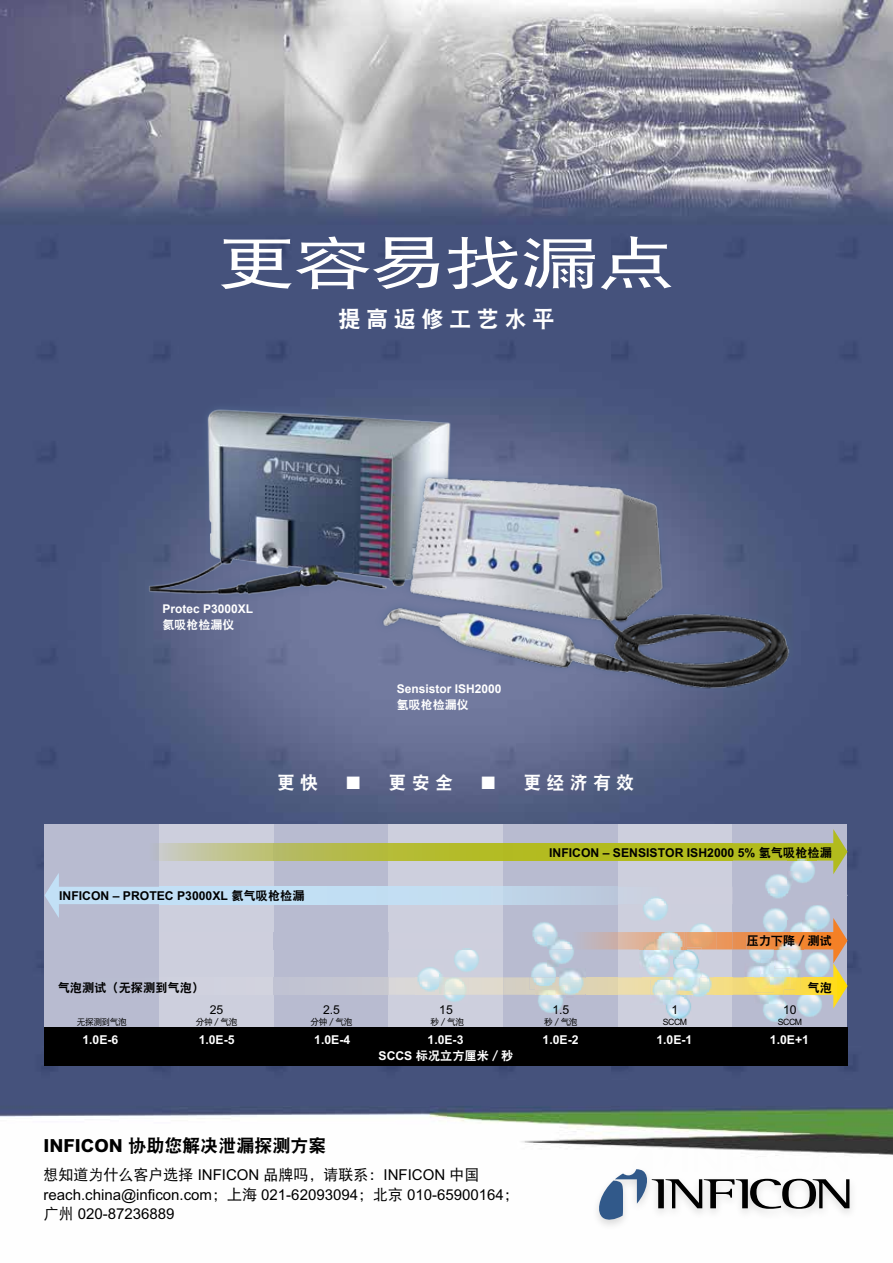
<style>
.page{position:relative;width:893px;height:1263px;background:#fff}
.page>*{position:absolute;margin:0;border:0;box-sizing:border-box;transform-origin:0 0}
.t1{font:57px "DFP Hei W5";letter-spacing:-.05em;color:#fff;scale:1.4 1}
.t2{font:22.5px "DFP Hei W9";letter-spacing:.23em;color:#fff}
.t3{font:18px "DFP Hei W9";color:#000}
.t4{font:18px "DFP Hei W9";letter-spacing:.29em;color:#fff}
.t5{font:15px/19.5px "Arial MT Std";color:#000}
.t6{font:15px "DFP Hei W5";color:#000}
.t7{font:700 12.15px "Arial";color:#000}
.t8{font:700 12.15px "Arial";color:#fff}
.t9{font:12.15px "DFP Hei W9 GBK EUC H";color:#000}
.t10{font:12.15px "Arial";color:#000}
.t11{font:12.15px "DFP Hei W9 GBK EUC H";color:#fff}
.t12{font:700 12px "Arial";color:#fff}
.t13{font:12px "DFP Hei W9";color:#fff}
.t14{font:8.7px "DFP Hei W5 GBK EUC H";letter-spacing:-.05em;color:#000}
.t15{font:8.7px "Arial";letter-spacing:-.05em;color:#000}
.s1{font-family:"DFP Hei W9 GBK EUC H";font-weight:400}
.s2{font-family:"Arial";font-weight:700}
.s3{font-family:"Arial MT Std";font-weight:800}
.s4{font-family:"Arial MT Std"}
.s5{font-family:"DFP Hei W5"}
</style>
<div class="page">
<img style="left:0;top:0;width:893px;height:1155px">
<img style="left:121px;top:394px;width:335px;height:216px">
<img style="left:368px;top:454px;width:434px;height:257px">
<div style="left:45px;top:824px;width:114px;height:228px;background:#b8bbd0"></div>
<div style="left:159px;top:824px;width:115px;height:228px;background:#cdcfdd"></div>
<div style="left:274px;top:824px;width:115px;height:228px;background:#b8bbd0"></div>
<div style="left:389px;top:824px;width:114px;height:228px;background:#cdcfdd"></div>
<div style="left:503px;top:824px;width:115px;height:228px;background:#b8bbd0"></div>
<div style="left:618px;top:824px;width:115px;height:228px;background:#cdcfdd"></div>
<div style="left:733px;top:824px;width:114px;height:228px;background:#b8bbd0"></div>
<div style="left:45px;top:1027px;width:803px;height:39px;background:#000"></div>
<img style="left:639px;top:949px;width:4px;height:14px">
<img style="left:663px;top:999px;width:28px;height:20px">
<img style="left:538px;top:995px;width:25px;height:18px">
<img style="left:444px;top:995px;width:21px;height:7px">
<img style="left:454px;top:949px;width:25px;height:23px">
<img style="left:690px;top:923px;width:26px;height:27px">
<img style="left:643px;top:904px;width:25px;height:17px">
<img style="left:763px;top:1003px;width:25px;height:19px">
<img style="left:798px;top:1008px;width:23px;height:9px">
<img style="left:747px;top:966px;width:7px;height:11px">
<img style="left:754px;top:989px;width:29px;height:11px">
<img style="left:761px;top:995px;width:22px;height:8px">
<img style="left:783px;top:963px;width:64px;height:45px">
<img style="left:45px;top:844px;width:114px;height:74px">
<img style="left:273px;top:977px;width:263px;height:18px">
<img style="left:536px;top:989px;width:11px;height:6px">
<img style="left:415px;top:977px;width:54px;height:18px">
<img style="left:714px;top:977px;width:40px;height:18px">
<img style="left:585px;top:977px;width:65px;height:18px">
<img style="left:745px;top:977px;width:29px;height:15px">
<img style="left:463px;top:932px;width:270px;height:17px">
<img style="left:733px;top:829px;width:114px;height:134px">
<img style="left:687px;top:932px;width:29px;height:17px">
<img style="left:804px;top:932px;width:13px;height:17px">
<img style="left:159px;top:887px;width:689px;height:17px">
<img style="left:274px;top:887px;width:459px;height:17px">
<img style="left:159px;top:843px;width:689px;height:17px">
<img style="left:274px;top:843px;width:459px;height:17px">
<svg style="left:657px;top:995px;width:6px;height:8px"></svg>
<img style="left:663px;top:995px;width:17px;height:9px">
<img style="left:650px;top:979px;width:20px;height:16px">
<img style="left:565px;top:968px;width:20px;height:27px">
<img style="left:531px;top:962px;width:16px;height:15px">
<img style="left:529px;top:977px;width:18px;height:12px">
<img style="left:417px;top:967px;width:24px;height:10px">
<img style="left:440px;top:977px;width:4px;height:17px">
<img style="left:693px;top:973px;width:21px;height:24px">
<img style="left:655px;top:932px;width:29px;height:8px">
<img style="left:670px;top:979px;width:15px;height:13px">
<img style="left:685px;top:979px;width:14px;height:14px">
<svg style="left:670px;top:992px;width:23px;height:7px"></svg>
<svg style="left:643px;top:940px;width:58px;height:39px"></svg>
<img style="left:530px;top:922px;width:29px;height:27px">
<img style="left:549px;top:937px;width:27px;height:27px">
<svg style="left:547px;top:960px;width:18px;height:37px"></svg>
<svg style="left:547px;top:937px;width:12px;height:12px"></svg>
<img style="left:763px;top:872px;width:30px;height:29px">
<svg style="left:754px;top:920px;width:50px;height:69px"></svg>
<img style="left:787px;top:856px;width:30px;height:30px">
<img style="left:787px;top:872px;width:6px;height:14px">
<svg style="left:599px;top:1138px;width:250px;height:81px"></svg>
<h1 class="t1" style="left:217px;top:232px;width:329px">更容易找漏点</h1>
<h2 class="t2" style="left:338px;top:307px;width:218px">提高返修工艺水平</h2>
<p class="t12" style="left:162px;top:601px;width:92px">Protec P3000XL</p>
<p class="t13" style="left:162px;top:619px;width:73px">氦吸枪检漏仪</p>
<p class="t12" style="left:397px;top:681px;width:106px">Sensistor ISH2000</p>
<p class="t13" style="left:397px;top:698px;width:73px">氢吸枪检漏仪</p>
<p class="t4" style="left:277px;top:773px;width:43px">更快</p>
<p class="t4" style="left:347px;top:773px;width:108px">■ 更安全</p>
<p class="t4" style="left:481px;top:773px;width:154px">■ 更经济有效</p>
<p class="t7" style="left:549px;top:844px;width:284px">INFICON – SENSISTOR ISH2000 5% <span class="s1">氢气吸枪检漏</span></p>
<p class="t7" style="left:59px;top:888px;width:247px">INFICON – PROTEC P3000XL <span class="s1">氦气吸枪检漏</span></p>
<p class="t9" style="left:58px;top:980px;width:148px">气泡测试（无探测到气泡）</p>
<p class="t14" style="left:77px;top:1017px;width:52px">无探测到气泡</p>
<p class="t10" style="left:210px;top:1002px;width:15px">25</p>
<p class="t14" style="left:196px;top:1017px;width:43px">分钟／气泡</p>
<p class="t10" style="left:323px;top:1002px;width:18px">2.5</p>
<p class="t14" style="left:311px;top:1017px;width:43px">分钟／气泡</p>
<p class="t10" style="left:439px;top:1002px;width:15px">15</p>
<p class="t14" style="left:431px;top:1017px;width:35px">秒／气泡</p>
<p class="t10" style="left:552px;top:1002px;width:18px">1.5</p>
<p class="t14" style="left:544px;top:1017px;width:35px">秒／气泡</p>
<p class="t10" style="left:672px;top:1002px;width:8px">1</p>
<p class="t15" style="left:663px;top:1016px;width:26px">SCCM</p>
<p class="t9" style="left:746px;top:934px;width:87px">压力下降／测试</p>
<p class="t9" style="left:807px;top:980px;width:26px">气泡</p>
<p class="t10" style="left:783px;top:1002px;width:15px">10</p>
<p class="t15" style="left:778px;top:1016px;width:26px">SCCM</p>
<p class="t8" style="left:199px;top:1031px;width:37px">1.0E-5</p>
<p class="t8" style="left:314px;top:1031px;width:37px">1.0E-4</p>
<p class="t8" style="left:428px;top:1031px;width:37px">1.0E-3</p>
<p class="t8" style="left:543px;top:1031px;width:37px">1.0E-2</p>
<p class="t8" style="left:656px;top:1031px;width:37px">1.0E-1</p>
<p class="t8" style="left:82px;top:1031px;width:37px">1.0E-6</p>
<p class="t8" style="left:770px;top:1031px;width:40px">1.0E+1</p>
<p class="t11" style="left:378px;top:1049px;width:136px"><span class="s2">SCCS</span> 标况立方厘米／秒</p>
<p class="t3" style="left:44px;top:1135px;width:285px"><span class="s3">INFICON</span> 协助您解决泄漏探测方案</p>
<p class="t6" style="left:44px;top:1166px;width:437px">想知道为什么客户选择 <span class="s4">INFICON</span> 品牌吗，请联系：<span class="s4">INFICON</span> 中国</p>
<p class="t5" style="left:44px;top:1184px;width:477px">reach.china@inficon.com<span class="s5">；上海</span> 021-62093094<span class="s5">；北京</span> 010-65900164<span class="s5">；广州</span> 020-87236889</p>
</div>
